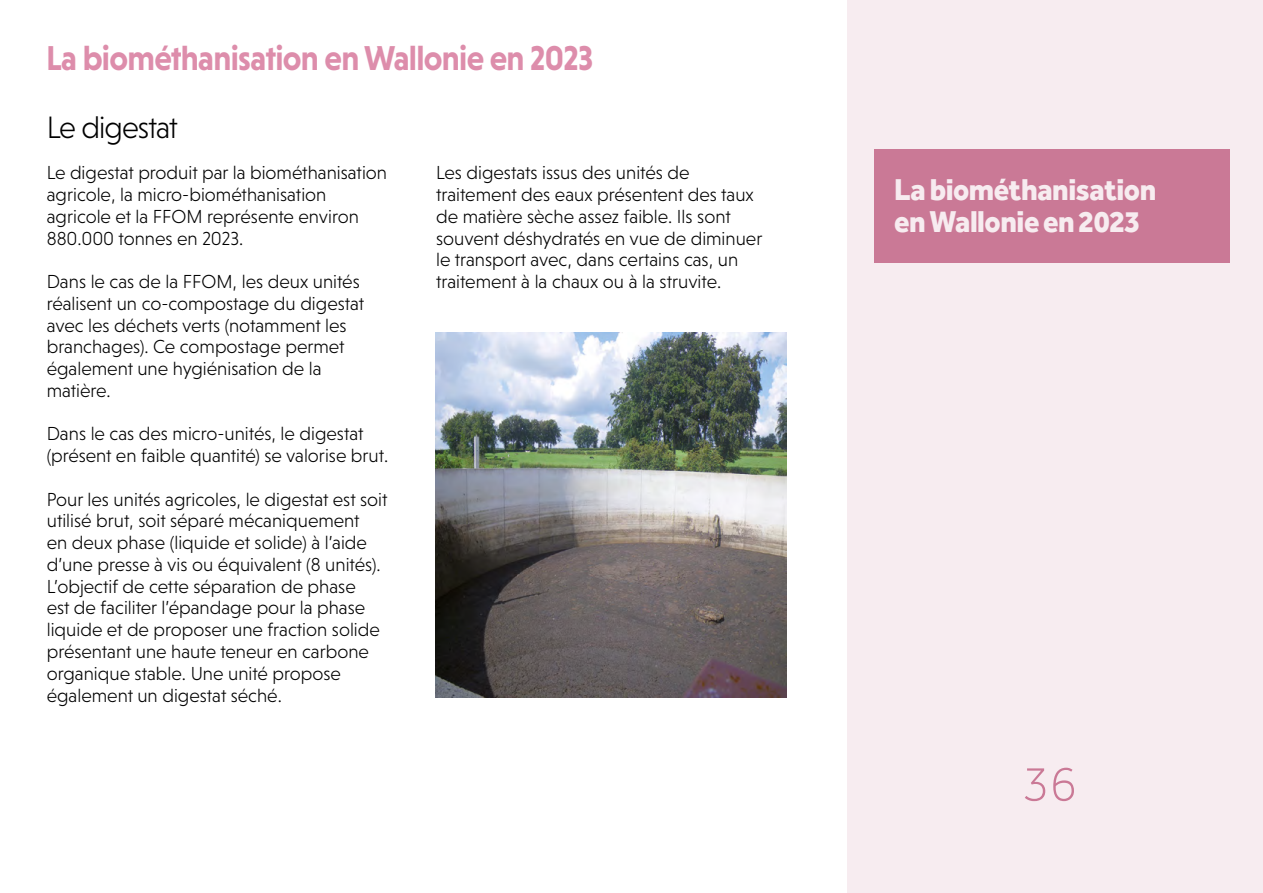
<style>
.page{position:relative;width:1263px;height:893px;background:#fff}
.page>*{position:absolute;margin:0;border:0;box-sizing:border-box;transform-origin:0 0}
.t1{font:300 50.55px "Effra";color:#ca7996}
.Titre_NIV_1{font:700 35.1px "Niveau Grotesk";letter-spacing:-.02em;color:#dd8dab;scale:.93 1}
.Titre_NIV_2{font:300 31.5px "Niveau Grotesk";letter-spacing:-.03em;color:#000;scale:.96 1}
.t2{font:800 31.2px/31.3px "Effra";letter-spacing:-.015em;color:#f7ecf0;scale:.93 1}
.Body_courant__align_grille{font:300 19.2px/21.8px "Niveau Grotesk";color:#000}
</style>
<div class="page">
<div style="left:847px;top:0;width:416px;height:893px;background:#f7ecf0"></div>
<img style="left:436px;top:333px;width:350px;height:364px">
<div style="left:874px;top:149px;width:355px;height:113px;background:#ca7996"></div>
<p class="Titre_NIV_1" style="left:46px;top:37px;width:590px">La biométhanisation en Wallonie en 2023</p>
<p class="Titre_NIV_2" style="left:47px;top:109px;width:138px">Le digestat</p>
<p class="Body_courant__align_grille" style="left:47px;top:162px;width:342px">Le digestat produit par la biométhanisation agricole, la micro-biométhanisation agricole et la FFOM représente environ 880.000 tonnes en 2023.</p>
<p class="Body_courant__align_grille" style="left:47px;top:271px;width:319px">Dans le cas de la FFOM, les deux unités réalisent un co-compostage du digestat avec les déchets verts (notamment les branchages). Ce compostage permet également une hygiénisation de la matière.</p>
<p class="Body_courant__align_grille" style="left:47px;top:423px;width:343px">Dans le cas des micro-unités, le digestat (présent en faible quantité) se valorise brut.</p>
<p class="Body_courant__align_grille" style="left:47px;top:488px;width:342px">Pour les unités agricoles, le digestat est soit utilisé brut, soit séparé mécaniquement<br>en deux phase (liquide et solide) à l’aide d’une presse à vis ou équivalent (8 unités).<br>L’objectif de cette séparation de phase<br>est de faciliter l’épandage pour la phase liquide et de proposer une fraction solide présentant une haute teneur en carbone organique stable. Une unité propose également un digestat séché.</p>
<p class="Body_courant__align_grille" style="left:436px;top:162px;width:328px">Les digestats issus des unités de traitement des eaux présentent des taux de matière sèche assez faible. Ils sont souvent déshydratés en vue de diminuer le transport avec, dans certains cas, un traitement à la chaux ou à la struvite.</p>
<p class="t2" style="left:894px;top:173px;width:284px">La biométhanisation en Wallonie en 2023</p>
<p class="t1" style="left:1022px;top:755px;width:57px">36</p>
</div>
